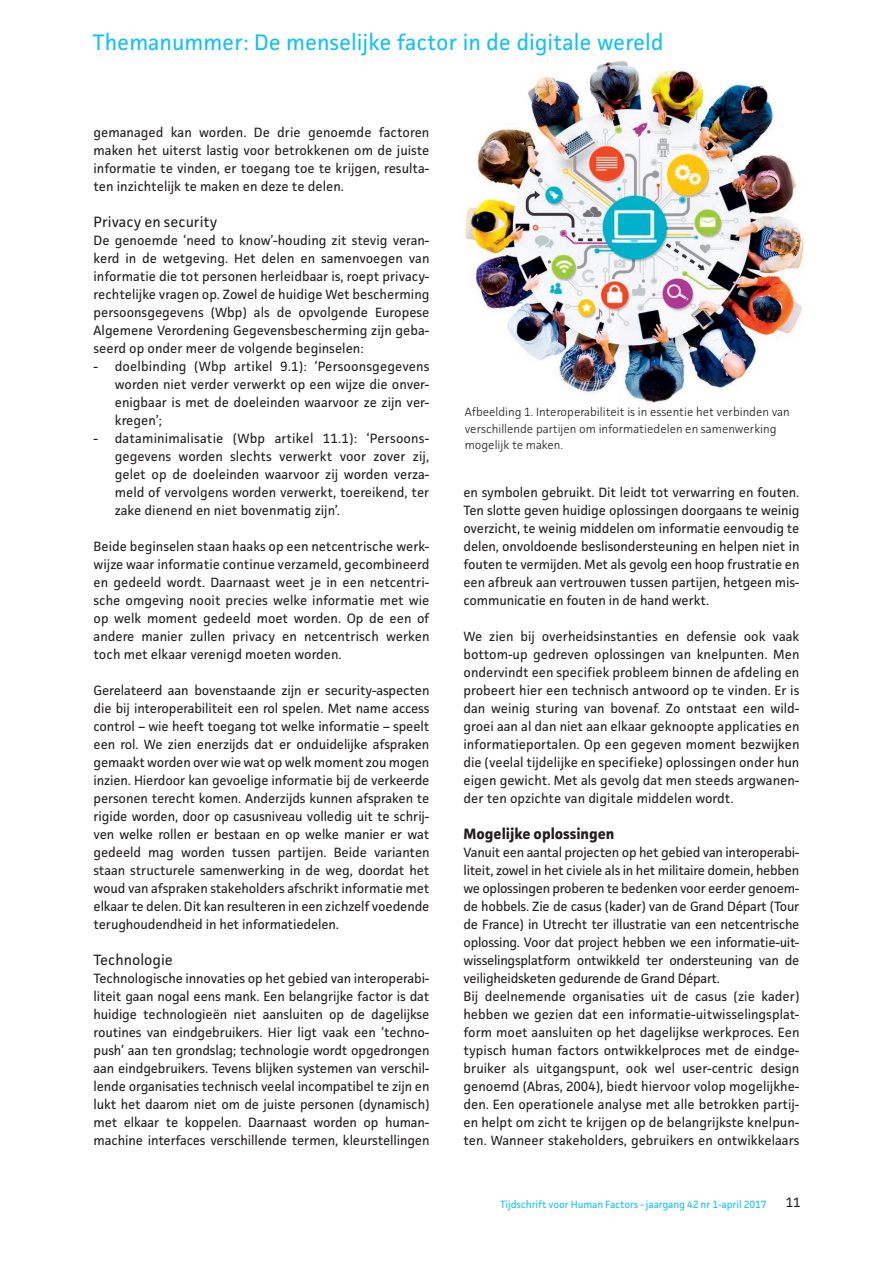
<style>
.page{position:relative;width:893px;height:1263px;background:#fff}
.page>*{position:absolute;margin:0;border:0;box-sizing:border-box;transform-origin:0 0}
.t1{font:22.5px "Facit";color:#15c0f2}
.t2{font:15px "Facit";color:#231f20}
.t3{font:700 15px "Facit";color:#231f20}
.t4{font:13.5px/18px "Facit";letter-spacing:-.01em;color:#231f20;text-align:justify}
.t5{font:300 12px/16.5px "Facit";color:#231f20}
.t6{font:10.5px "Facit";letter-spacing:-.01em;color:#15c0f2}
</style>
<div class="page">
<img style="left:465px;top:60px;width:340px;height:343px">
<h1 class="t1" style="left:93px;top:28px;width:572px">Themanummer: De menselijke factor in de digitale wereld</h1>
<p class="t4" style="left:94px;top:123px;width:337px">gemanaged kan worden. De drie genoemde factoren maken het uiterst lastig voor betrokkenen om de juiste informatie te vinden, er toegang toe te krijgen, resulta&shy;ten inzichtelijk te maken en deze te delen.</p>
<p class="t2" style="left:94px;top:212px;width:125px">Privacy en security</p>
<p class="t4" style="left:94px;top:231px;width:337px">De genoemde ‘need to know’-houding zit stevig veran&shy;kerd in de wetgeving. Het delen en samenvoegen van informatie die tot personen herleidbaar is, roept privacy&shy;rechtelijke vragen op. Zowel de huidige Wet bescherming persoonsgegevens (Wbp) als de opvolgende Europese Algemene Verordening Gegevensbescherming zijn geba&shy;seerd op onder meer de volgende beginselen:</p>
<p class="t4" style="left:115px;top:357px;width:316px;text-indent:-21px">- doelbinding (Wbp artikel 9.1): ‘Persoonsgegevens worden niet verder verwerkt op een wijze die onver&shy;enigbaar is met de doeleinden waarvoor ze zijn ver&shy;kregen’;</p>
<p class="t4" style="left:115px;top:429px;width:316px;text-indent:-21px">- dataminimalisatie (Wbp artikel 11.1): ‘Persoons&shy;gegevens worden slechts verwerkt voor zover zij, gelet op de doeleinden waarvoor zij worden verza&shy;meld of vervolgens worden verwerkt, toereikend, ter zake dienend en niet bovenmatig zijn’.</p>
<p class="t4" style="left:94px;top:537px;width:337px">Beide beginselen staan haaks op een netcentrische werk&shy;wijze waar informatie continue verzameld, gecombineerd en gedeeld wordt. Daarnaast weet je in een netcentri&shy;sche omgeving nooit precies welke informatie met wie op welk moment gedeeld moet worden. Op de een of andere manier zullen privacy en netcentrisch werken toch met elkaar verenigd moeten worden.</p>
<p class="t4" style="left:94px;top:681px;width:338px">Gerelateerd aan bovenstaande zijn er security-aspecten die bij interoperabiliteit een rol spelen. Met name access control – wie heeft toegang tot welke informatie – speelt een rol. We zien enerzijds dat er onduidelijke afspraken gemaakt worden over wie wat op welk moment zou mogen inzien. Hierdoor kan gevoelige informatie bij de verkeerde personen terecht komen. Anderzijds kunnen afspraken te rigide worden, door op casusniveau volledig uit te schrij&shy;ven welke rollen er bestaan en op welke manier er wat gedeeld mag worden tussen partijen. Beide varianten staan structurele samenwerking in de weg, doordat het woud van afspraken stakeholders afschrikt informatie met elkaar te delen. Dit kan resulteren in een zichzelf voedende terughoudendheid in het informatiedelen.</p>
<p class="t2" style="left:94px;top:950px;width:81px">Technologie</p>
<p class="t4" style="left:94px;top:969px;width:337px">Technologische innovaties op het gebied van interoperabi&shy;liteit gaan nogal eens mank. Een belangrijke factor is dat huidige technologieën niet aansluiten op de dagelijkse routines van eindgebruikers. Hier ligt vaak een ‘techno&shy;push’ aan ten grondslag; technologie wordt opgedrongen aan eindgebruikers. Tevens blijken systemen van verschil&shy;lende organisaties technisch veelal incompatibel te zijn en lukt het daarom niet om de juiste personen (dynamisch) met elkaar te koppelen. Daarnaast worden op human&shy;machine interfaces verschillende termen, kleurstellingen</p>
<p class="t5" style="left:465px;top:403px;width:326px">Afbeelding 1. Interoperabiliteit is in essentie het verbinden van verschillende partijen om informatiedelen en samenwerking mogelijk te maken.</p>
<p class="t4" style="left:463px;top:483px;width:337px">en symbolen gebruikt. Dit leidt tot verwarring en fouten.<br>Ten slotte geven huidige oplossingen doorgaans te weinig overzicht, te weinig middelen om informatie eenvoudig te delen, onvoldoende beslisondersteuning en helpen niet in fouten te vermijden. Met als gevolg een hoop frustratie en een afbreuk aan vertrouwen tussen partijen, hetgeen mis&shy;communicatie en fouten in de hand werkt.</p>
<p class="t4" style="left:463px;top:627px;width:337px">We zien bij overheidsinstanties en defensie ook vaak bottom-up gedreven oplossingen van knelpunten. Men ondervindt een specifiek probleem binnen de afdeling en probeert hier een technisch antwoord op te vinden. Er is dan weinig sturing van bovenaf. Zo ontstaat een wild&shy;groei aan al dan niet aan elkaar geknoopte applicaties en informatieportalen. Op een gegeven moment bezwijken die (veelal tijdelijke en specifieke) oplossingen onder hun eigen gewicht. Met als gevolg dat men steeds argwanen&shy;der ten opzichte van digitale middelen wordt.</p>
<p class="t3" style="left:463px;top:824px;width:152px">Mogelijke oplossingen</p>
<p class="t4" style="left:463px;top:843px;width:337px;text-align:left">Vanuit een aantal projecten op het gebied van interoperabi&shy;liteit, zowel in het civiele als in het militaire domein, hebben we oplossingen proberen te bedenken voor eerder genoem&shy;de hobbels. Zie de casus (kader) van de Grand Départ (Tour de France) in Utrecht ter illustratie van een netcentrische oplossing. Voor dat project hebben we een informatie-uit&shy;wisselingsplatform ontwikkeld ter ondersteuning van de veiligheidsketen gedurende de Grand Départ.<br>Bij deelnemende organisaties uit de casus (zie kader) hebben we gezien dat een informatie-uitwisselingsplat&shy;form moet aansluiten op het dagelijkse werkproces. Een typisch human factors ontwikkelproces met de eindge&shy;bruiker als uitgangspunt, ook wel user-centric design genoemd (Abras, 2004), biedt hiervoor volop mogelijkhe&shy;den. Een operationele analyse met alle betrokken partij&shy;en helpt om zicht te krijgen op de belangrijkste knelpun&shy;ten. Wanneer stakeholders, gebruikers en ontwikkelaars</p>
<p class="t6" style="left:500px;top:1197px;width:268px">Tijdschrift voor Human Factors - jaargang 42 nr 1-april 2017</p>
<p class="t4" style="left:786px;top:1193px;width:16px">11</p>
</div>
